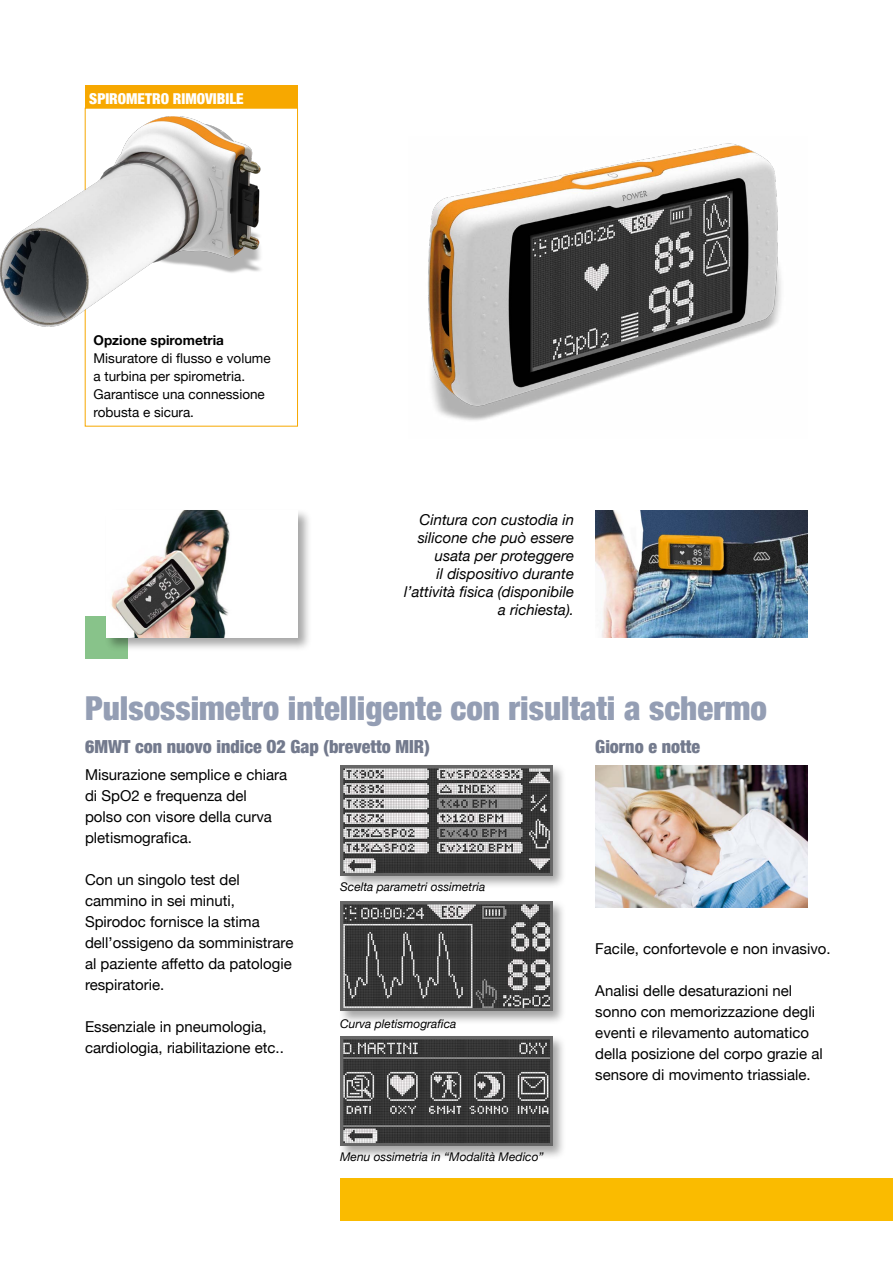
<style>
.page{position:relative;width:893px;height:1263px;background:#fff}
.page>*{position:absolute;margin:0;border:0;box-sizing:border-box;transform-origin:0 0}
.t1{font:900 condensed 33px "Helvetica Neue";color:#949eb4}
.t2{font:900 condensed 18px "Helvetica Neue";color:#737a8d}
.t3{font:15px/21px "Helvetica Neue";color:#000}
.t4{font:italic 15px/18px "Helvetica Neue";color:#000;text-align:right}
.t5{font:900 condensed 15px "Helvetica Neue";color:#fff}
.t6{font:13.5px/18px "Helvetica Neue";color:#000}
.t7{font:700 13.5px "Helvetica Neue";color:#000}
.t8{font:italic 12px "Helvetica Neue";color:#000}
</style>
<div class="page">
<div style="left:340px;top:1178px;width:553px;height:42px;background:#fabb00"></div>
<img style="left:428px;top:143px;width:353px;height:278px">
<img style="left:595px;top:766px;width:213px;height:141px">
<div style="left:85px;top:85px;width:213px;height:23px;background:#f7a800"></div>
<div style="left:85px;top:108px;width:213px;height:318px;background:#fff;border:1px solid #f7a800"></div>
<div style="left:85px;top:617px;width:43px;height:42px;background:#88c38a"></div>
<div style="left:104px;top:508px;width:208px;height:144px;background:#000;opacity:.35"></div>
<img style="left:106px;top:510px;width:192px;height:128px">
<div style="left:338px;top:763px;width:229px;height:126px;background:#000;opacity:.35"></div>
<img style="left:340px;top:765px;width:213px;height:110px">
<div style="left:338px;top:899px;width:229px;height:126px;background:#000;opacity:.35"></div>
<img style="left:340px;top:901px;width:213px;height:109px">
<div style="left:338px;top:1034px;width:229px;height:126px;background:#000;opacity:.35"></div>
<img style="left:340px;top:1036px;width:213px;height:110px">
<img style="left:595px;top:510px;width:213px;height:128px">
<img style="left:0;top:116px;width:261px;height:211px">
<p class="t5" style="left:89px;top:89px;width:156px">SPIROMETRO RIMOVIBILE</p>
<p class="t7" style="left:94px;top:332px;width:132px">Opzione spirometria</p>
<p class="t6" style="left:94px;top:349px;width:179px">Misuratore di flusso e volume a turbina per spirometria.<br>Garantisce una connessione robusta e sicura.</p>
<p class="t4" style="left:404px;top:510px;width:171px">Cintura con custodia in silicone che può essere usata per proteggere<br>il dispositivo durante l’attività fisica (disponibile a richiesta).</p>
<h1 class="t1" style="left:85px;top:688px;width:684px">Pulsossimetro intelligente con risultati a schermo</h1>
<p class="t2" style="left:85px;top:735px;width:346px">6MWT con nuovo indice O2 Gap (brevetto MIR)</p>
<p class="t2" style="left:595px;top:735px;width:106px">Giorno e notte</p>
<p class="t3" style="left:85px;top:764px;width:204px">Misurazione semplice e chiara di SpO2 e frequenza del polso con visore della curva pletismografica.</p>
<p class="t3" style="left:85px;top:869px;width:210px">Con un singolo test del cammino in sei minuti,<br>Spirodoc fornisce la stima dell’ossigeno da somministrare al paziente affetto da patologie respiratorie.</p>
<p class="t3" style="left:85px;top:1016px;width:200px">Essenziale in pneumologia, cardiologia, riabilitazione etc..</p>
<p class="t8" style="left:340px;top:879px;width:147px">Scelta parametri ossimetria</p>
<p class="t8" style="left:340px;top:1017px;width:118px">Curva pletismografica</p>
<p class="t8" style="left:340px;top:1149px;width:205px">Menu ossimetria in “Modalità Medico”</p>
<p class="t3" style="left:595px;top:938px;width:237px">Facile, confortevole e non invasivo.</p>
<p class="t3" style="left:595px;top:980px;width:229px">Analisi delle desaturazioni nel sonno con memorizzazione degli eventi e rilevamento automatico della posizione del corpo grazie al sensore di movimento triassiale.</p>
</div>
